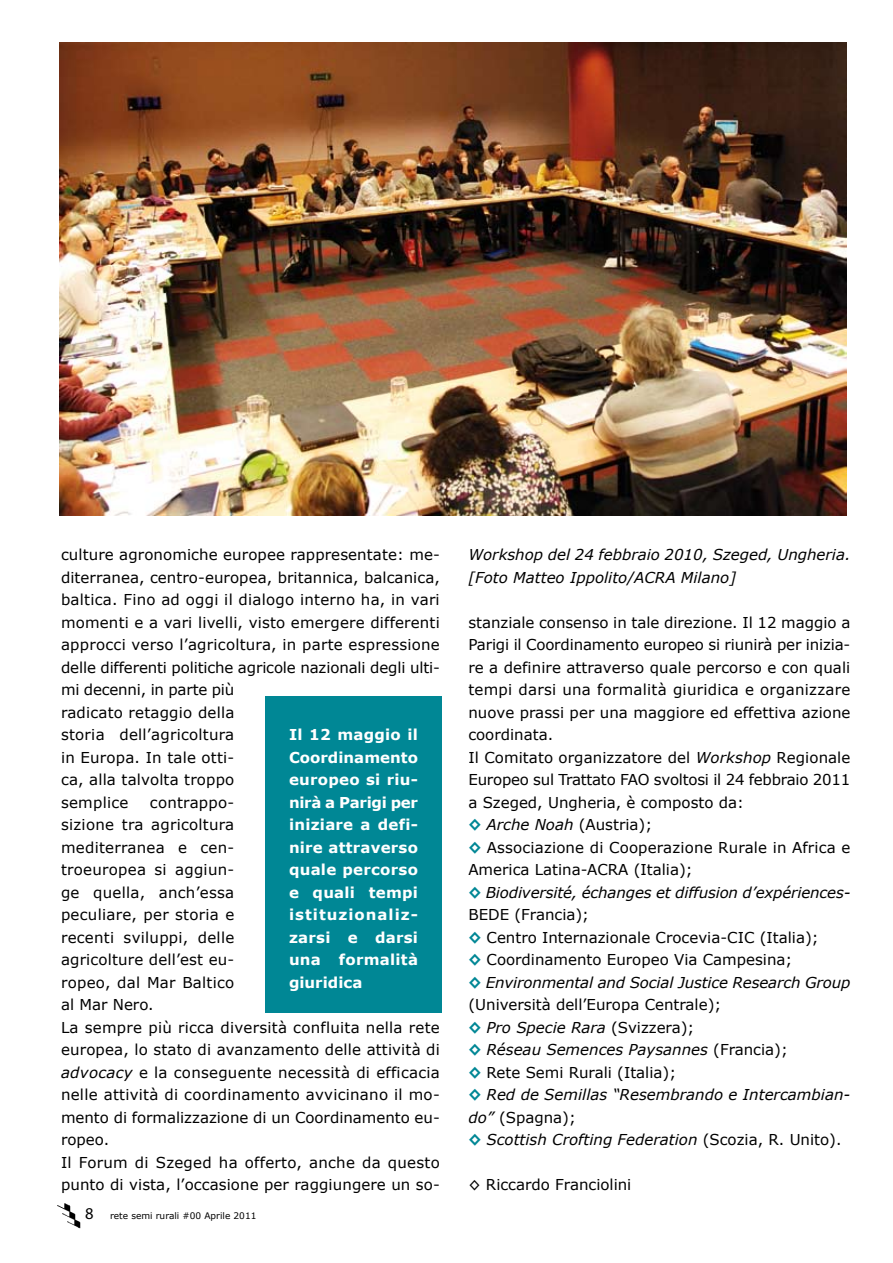
<style>
.page{position:relative;width:893px;height:1263px;background:#fff}
.page>*{position:absolute;margin:0;border:0;box-sizing:border-box;transform-origin:0 0}
.t1{font:15px/22.5px "Verdana";letter-spacing:.005em;color:#000}
.t2{font:700 15px/22.5px "Verdana";letter-spacing:.015em;color:#fff;text-align:justify}
.t3{font:italic 15px/22.5px "Verdana";color:#000}
.t4{font:9px "Verdana";color:#000}
.s1{font-style:italic}
.s2{font-weight:700;color:#008795}
</style>
<div class="page">
<img style="left:57px;top:1203px;width:24px;height:26px">
<img style="left:59px;top:43px;width:787px;height:472px">
<div style="left:265px;top:697px;width:177px;height:316px;background:#008795"></div>
<p class="t1" style="left:61px;top:543px;width:380px">culture agronomiche europee rappresentate: me&shy;diterranea, centro-europea, britannica, balcanica, baltica. Fino ad oggi il dialogo interno ha, in vari momenti e a vari livelli, visto emergere differenti approcci verso l’agricoltura, in parte espressione delle differenti politiche agricole nazionali degli ulti&shy;mi decenni, in parte più<br>radicato retaggio della<br>storia dell’agricoltura<br>in Europa. In tale otti-<br>ca, alla talvolta troppo<br>semplice</p>
<p class="t2" style="left:289px;top:723px;width:131px">Il 12 maggio il Coordinamento europeo si riu&shy;nirà a Parigi per iniziare a defi&shy;nire attraverso quale percorso e quali tempi istituzionaliz&shy;zarsi e darsi una formalità giuridica</p>
<p class="t1" style="left:61px;top:790px;width:380px;text-indent:89px">contrappo-<br>sizione tra agricoltura<br>mediterranea e cen-<br>troeuropea si aggiun-<br>ge quella, anch’essa<br>peculiare, per storia e<br>recenti sviluppi, delle<br>agricolture dell’est eu-<br>ropeo, dal Mar Baltico<br>al Mar Nero.<br>La sempre più ricca diversità confluita nella rete europea, lo stato di avanzamento delle attività di <span class="s1">advocacy</span> e la conseguente necessità di efficacia nelle attività di coordinamento avvicinano il mo&shy;mento di formalizzazione di un Coordinamento eu&shy;ropeo.<br>Il Forum di Szeged ha offerto, anche da questo punto di vista, l’occasione per raggiungere un so-</p>
<p class="t4" style="left:110px;top:1210px;width:148px">rete semi rurali #00 Aprile 2011</p>
<p class="t3" style="left:468px;top:543px;width:384px">Workshop del 24 febbraio 2010, Szeged, Ungheria. [Foto Matteo Ippolito/ACRA Milano]</p>
<p class="t1" style="left:468px;top:610px;width:384px">stanziale consenso in tale direzione. Il 12 maggio a Parigi il Coordinamento europeo si riunirà per inizia&shy;re a definire attraverso quale percorso e con quali tempi darsi una formalità giuridica e organizzare nuove prassi per una maggiore ed effettiva azione coordinata.<br>Il Comitato organizzatore del <span class="s1">Workshop</span> Regionale Europeo sul Trattato FAO svoltosi il 24 febbraio 2011 a Szeged, Ungheria, è composto da:<br><span class="s2">◊</span> <span class="s1">Arche Noah</span> (Austria);<br><span class="s2">◊</span> Associazione di Cooperazione Rurale in Africa e America Latina-ACRA (Italia);<br><span class="s2">◊</span> <span class="s1">Biodiversité, échanges et diffusion d’expériences-</span>BEDE (Francia);<br><span class="s2">◊</span> Centro Internazionale Crocevia-CIC (Italia);<br><span class="s2">◊</span> Coordinamento Europeo Via Campesina;<br><span class="s2">◊</span> <span class="s1">Environmental and Social Justice Research Group </span>(Università dell’Europa Centrale);<br><span class="s2">◊</span> <span class="s1">Pro Specie Rara</span> (Svizzera);<br><span class="s2">◊</span> <span class="s1">Réseau Semences Paysannes</span> (Francia);<br><span class="s2">◊</span> Rete Semi Rurali (Italia);<br><span class="s2">◊</span> <span class="s1">Red de Semillas “Resembrando e Intercambian&shy;do”</span> (Spagna);<br><span class="s2">◊</span> <span class="s1">Scottish Crofting Federation</span> (Scozia, R. Unito).</p>
<p class="t1" style="left:468px;top:1173px;width:164px">◊ Riccardo Franciolini</p>
</div>
